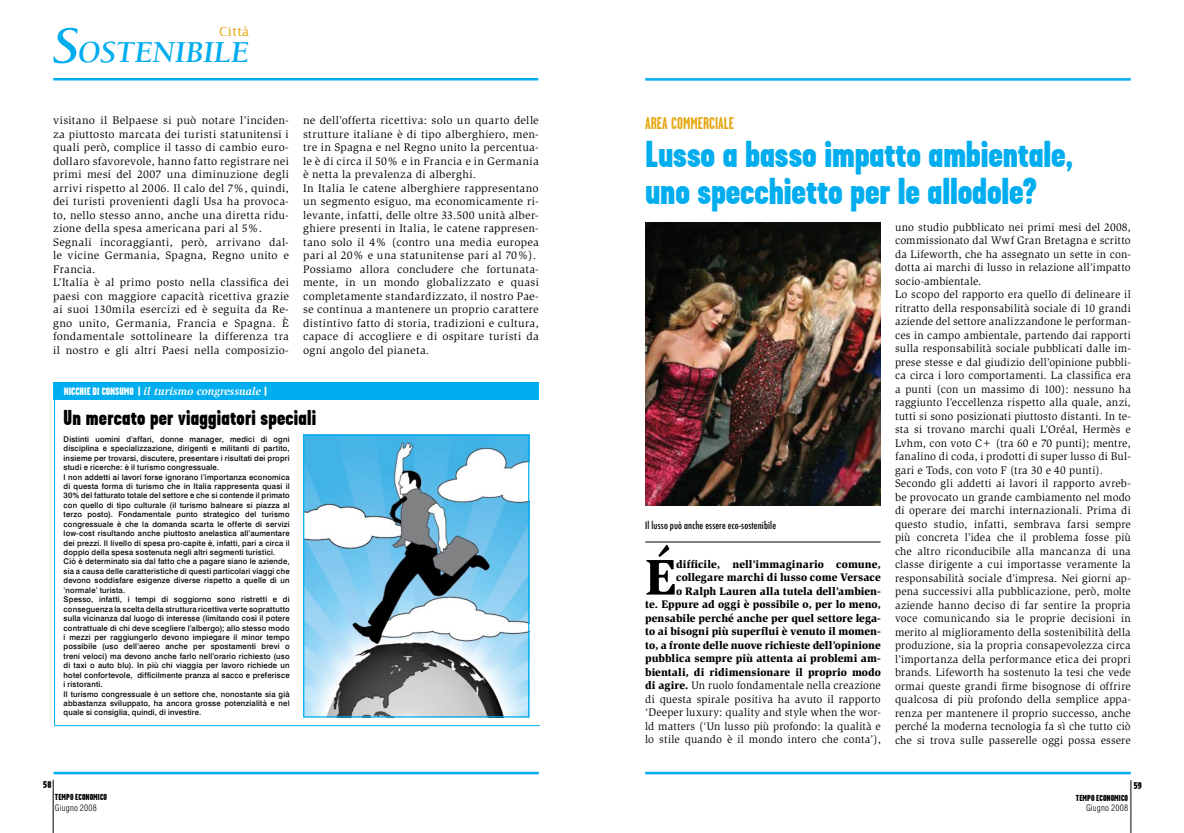
<style>
.page{position:relative;width:1184px;height:833px;background:#fff}
.page>*{position:absolute;margin:0;border:0;box-sizing:border-box;transform-origin:0 0}
.t1{font:900 51.5px "Slimbach";color:#000}
.t2{font:900 37.5px/37.5px "Garage Gothic";letter-spacing:-.005em;color:#00adef}
.t3{font:italic 700 31.25px "Berkeley";color:#00adef}
.t4{font:900 21.62px "Garage Gothic";letter-spacing:.01em;color:#000}
.t5{font:700 17px "Garage Gothic";color:#e5a712}
.t6{font:12.5px "David";color:#e5a712}
.t7{font:11.25px/13.5px "Slimbach";letter-spacing:.015em;color:#000}
.t8{font:900 11.25px/13.5px "Slimbach";color:#000;text-align:right}
.t9{font:italic 700 11.25px "Slimbach";color:#fff}
.t10{font:500 condensed 10px "Futura";letter-spacing:.015em;color:#000}
.t11{font:900 9.88px "Garage Gothic";color:#000}
.t12{font:900 8.75px "Garage Gothic";letter-spacing:.01em;color:#000}
.t13{font:300 condensed 8.75px "Swiss 721 BT";letter-spacing:.02em;color:#000}
.t14{font:500 7.88px/9.4px "Swiss 721 BT";letter-spacing:.025em;color:#000}
.s1{font-size:52.5px}
.s2{font-family:"Garage Gothic";font-weight:900;font-style:normal;font-size:10.75px}
.s3{font-weight:400}
</style>
<div class="page">
<hr style="left:53px;top:78px;width:485px;height:2px;background:#00adef">
<hr style="left:54px;top:772px;width:485px;height:2px;background:#00adef">
<hr style="left:645px;top:78px;width:485px;height:3px;background:#00adef">
<hr style="left:645px;top:772px;width:485px;height:2px;background:#00adef">
<hr style="left:53px;top:780px;width:1px;height:53px;background:#000">
<hr style="left:1130px;top:780px;width:1px;height:53px;background:#000">
<svg style="left:54px;top:399px;width:486px;height:327px"></svg>
<div style="left:53px;top:382px;width:486px;height:17px;background:#00adef"></div>
<img style="left:645px;top:222px;width:236px;height:283px">
<hr style="left:645px;top:542px;width:235px;height:1px;background:#000">
<p class="t6" style="left:219px;top:23px;width:32px">Città</p>
<h3 class="t3" style="left:52px;top:36px;width:198px"><span class="s1">S</span>OSTENIBILE</h3>
<p class="t7" style="left:53px;top:114px;width:237px">visitano il Belpaese si può notare l’inciden&shy;za piuttosto marcata dei turisti statunitensi i quali però, complice il tasso di cambio euro&shy;dollaro sfavorevole, hanno fatto registrare nei primi mesi del 2007 una diminuzione degli arrivi rispetto al 2006. Il calo del 7%, quindi, dei turisti provenienti dagli Usa ha provoca&shy;to, nello stesso anno, anche una diretta ridu&shy;zione della spesa americana pari al 5%.<br>Segnali incoraggianti, però, arrivano dal&shy;le vicine Germania, Spagna, Regno unito e Francia.<br>L’Italia è al primo posto nella classifica dei paesi con maggiore capacità ricettiva grazie ai suoi 130mila esercizi ed è seguita da Re&shy;gno unito, Germania, Francia e Spagna. È fondamentale sottolineare la differenza tra il nostro e gli altri Paesi nella composizio-</p>
<p class="t7" style="left:303px;top:114px;width:237px">ne dell’offerta ricettiva: solo un quarto delle strutture italiane è di tipo alberghiero, men&shy;tre in Spagna e nel Regno unito la percentua&shy;le è di circa il 50% e in Francia e in Germania è netta la prevalenza di alberghi.<br>In Italia le catene alberghiere rappresentano un segmento esiguo, ma economicamente ri&shy;levante, infatti, delle oltre 33.500 unità alber&shy;ghiere presenti in Italia, le catene rappresen&shy;tano solo il 4% (contro una media europea pari al 20% e una statunitense pari al 70%).<br>Possiamo allora concludere che fortunata&shy;mente, in un mondo globalizzato e quasi completamente standardizzato, il nostro Pae&shy;se continua a mantenere un proprio carattere distintivo fatto di storia, tradizioni e cultura, capace di accogliere e di ospitare turisti da ogni angolo del pianeta.</p>
<p class="t9" style="left:64px;top:385px;width:205px"><span class="s2">Nicchie di consumo |</span> il turismo congressuale <span class="s2">|</span></p>
<p class="t14" style="left:64px;top:434px;width:227px">Distinti uomini d’affari, donne manager, medici di ogni disciplina e specializzazione, dirigenti e militanti di partito, insieme per trovarsi, discutere, presentare i risultati dei propri studi e ricerche: è il turismo congressuale.<br>I non addetti ai lavori forse ignorano l’importanza economica di questa forma di turismo che in Italia rappresenta quasi il 30% del fatturato totale del settore e che si contende il primato con quello di tipo culturale (il turismo balneare si piazza al terzo posto). Fondamentale punto strategico del turismo congressuale è che la domanda scarta le offerte di servizi low-cost risultando anche piuttosto anelastica all’aumentare dei prezzi. Il livello di spesa pro-capite è, infatti, pari a circa il doppio della spesa sostenuta negli altri segmenti turistici.<br>Ciò è determinato sia dal fatto che a pagare siano le aziende, sia a causa delle caratteristiche di questi particolari viaggi che devono soddisfare esigenze diverse rispetto a quelle di un ‘normale’ turista.<br>Spesso, infatti, i tempi di soggiorno sono ristretti e di conseguenza la scelta della struttura ricettiva verte soprattutto sulla vicinanza dal luogo di interesse (limitando così il potere contrattuale di chi deve scegliere l’albergo); allo stesso modo i mezzi per raggiungerlo devono impiegare il minor tempo possibile (uso dell’aereo anche per spostamenti brevi o treni veloci) ma devono anche farlo nell’orario richiesto (uso di taxi o auto blu). In più chi viaggia per lavoro richiede un hotel confortevole, difficilmente pranza al sacco e preferisce i ristoranti.<br>Il turismo congressuale è un settore che, nonostante sia già abbastanza sviluppato, ha ancora grosse potenzialità e nel quale si consiglia, quindi, di investire.</p>
<h3 class="t4" style="left:64px;top:406px;width:254px">Un mercato per viaggiatori speciali</h3>
<p class="t11" style="left:43px;top:779px;width:10px">58</p>
<p class="t12" style="left:55px;top:792px;width:54px">TEMPO ECONOMICO</p>
<p class="t13" style="left:55px;top:802px;width:44px">Giugno 2008</p>
<h3 class="t5" style="left:645px;top:115px;width:90px">AREA COMMERCIALE</h3>
<h2 class="t2" style="left:645px;top:135px;width:429px">Lusso a basso impatto ambientale, uno specchietto per le allodole?</h2>
<p class="t10" style="left:645px;top:519px;width:132px">Il lusso può anche essere eco-sostenibile</p>
<h1 class="t1" style="left:645px;top:545px;width:32px">É</h1>
<p class="t8" style="left:645px;top:557px;width:237px">difficile, nell’immaginario comune, collegare marchi di lusso come Versace<br>o Ralph Lauren alla tutela dell’ambien-<br>te. Eppure ad oggi è possibile o, per lo meno, pensabile perché anche per quel settore lega&shy;to ai bisogni più superflui è venuto il momen&shy;to, a fronte delle nuove richieste dell’opinione pubblica sempre più attenta ai problemi am&shy;bientali, di ridimensionare il proprio modo di agire. <span class="s3">Un ruolo fondamentale nella creazione di questa spirale positiva ha avuto il rapporto ‘Deeper luxury: quality and style when the wor&shy;ld matters (‘Un lusso più profondo: la qualità e lo stile quando è il mondo intero che conta’),</span></p>
<p class="t7" style="left:895px;top:220px;width:237px">uno studio pubblicato nei primi mesi del 2008, commissionato dal Wwf Gran Bretagna e scritto da Lifeworth, che ha assegnato un sette in con&shy;dotta ai marchi di lusso in relazione all’impatto socio-ambientale.<br>Lo scopo del rapporto era quello di delineare il ritratto della responsabilità sociale di 10 grandi aziende del settore analizzandone le performan&shy;ces in campo ambientale, partendo dai rapporti sulla responsabilità sociale pubblicati dalle im&shy;prese stesse e dal giudizio dell’opinione pubbli&shy;ca circa i loro comportamenti. La classifica era a punti (con un massimo di 100): nessuno ha raggiunto l’eccellenza rispetto alla quale, anzi, tutti si sono posizionati piuttosto distanti. In te&shy;sta si trovano marchi quali L’Oréal, Hermès e Lvhm, con voto C+ (tra 60 e 70 punti); mentre, fanalino di coda, i prodotti di super lusso di Bul&shy;gari e Tods, con voto F (tra 30 e 40 punti).<br>Secondo gli addetti ai lavori il rapporto avreb&shy;be provocato un grande cambiamento nel modo di operare dei marchi internazionali. Prima di questo studio, infatti, sembrava farsi sempre più concreta l’idea che il problema fosse più che altro riconducibile alla mancanza di una classe dirigente a cui importasse veramente la responsabilità sociale d’impresa. Nei giorni ap&shy;pena successivi alla pubblicazione, però, molte aziende hanno deciso di far sentire la propria voce comunicando sia le proprie decisioni in merito al miglioramento della sostenibilità della produzione, sia la propria consapevolezza circa l’importanza della performance etica dei propri brands. Lifeworth ha sostenuto la tesi che vede ormai queste grandi firme bisognose di offrire qualcosa di più profondo della semplice appa&shy;renza per mantenere il proprio successo, anche perché la moderna tecnologia fa sì che tutto ciò che si trova sulle passerelle oggi possa essere</p>
<p class="t11" style="left:1133px;top:780px;width:10px">59</p>
<p class="t12" style="left:1075px;top:793px;width:54px">TEMPO ECONOMICO</p>
<p class="t13" style="left:1086px;top:802px;width:44px">Giugno 2008</p>
</div>
